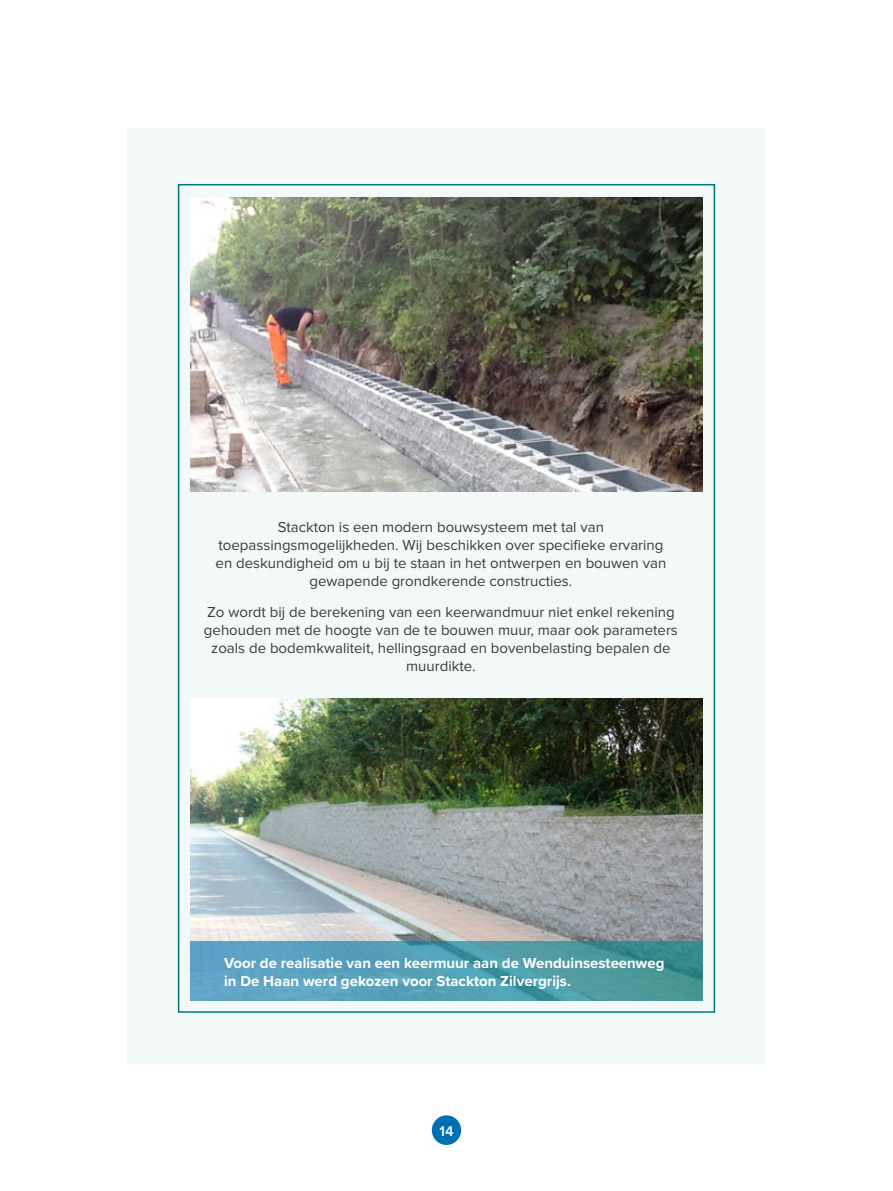
<style>
.page{position:relative;width:893px;height:1191px;background:#fff}
.page>*{position:absolute;margin:0;border:0;box-sizing:border-box;transform-origin:0 0}
.t1{font:15px/18px "Proxima Nova";color:#3c3c3b;text-align:center}
.t2{font:700 15px/18px "Proxima Nova";color:#fff}
.t3{font:600 14.55px "Proxima Nova";color:#fff}
</style>
<div class="page">
<div style="left:128px;top:128px;width:637px;height:935px;background:#f3f8f8"></div>
<img style="left:190px;top:698px;width:513px;height:243px">
<img style="left:190px;top:198px;width:513px;height:293px">
<svg style="left:192px;top:943px;width:509px;height:55px;background:#519daf"></svg>
<div style="left:432px;top:1115px;width:29px;height:30px;background:#0070b3;border-radius:50%"></div>
<p class="t1" style="left:216px;top:518px;width:452px">Stackton is een modern bouwsysteem met tal van toepassingsmogelijkheden. Wij beschikken over specifieke ervaring en deskundigheid om u bij te staan in het ontwerpen en bouwen van gewapende grondkerende constructies.</p>
<p class="t1" style="left:204px;top:603px;width:475px">Zo wordt bij de berekening van een keerwandmuur niet enkel rekening gehouden met de hoogte van de te bouwen muur, maar ook parameters zoals de bodemkwaliteit, hellingsgraad en bovenbelasting bepalen de muurdikte.</p>
<p class="t2" style="left:224px;top:953px;width:442px">Voor de realisatie van een keermuur aan de Wenduinsesteenweg in De Haan werd gekozen voor Stackton Zilvergrijs.</p>
<p class="t3" style="left:439px;top:1124px;width:15px">14</p>
</div>
